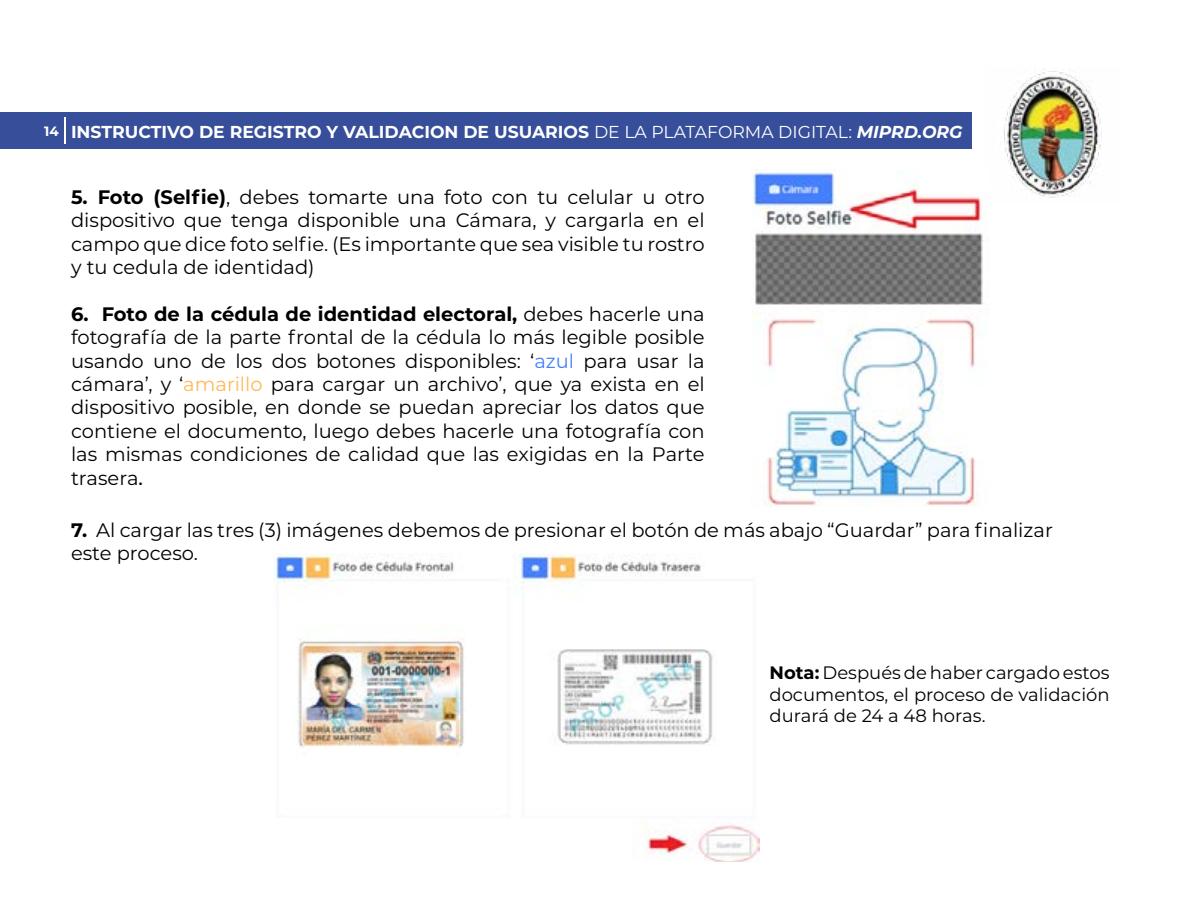
<style>
.page{position:relative;width:1188px;height:918px;background:#fff}
.page>*{position:absolute;margin:0;border:0;box-sizing:border-box;transform-origin:0 0}
.t1{font:19.5px/23.4px "Montserrat";color:#000;text-align:justify}
.t2{font:18px/21.6px "Montserrat";color:#000;text-align:justify}
.t3{font:700 17.25px "Montserrat";color:#fff}
.s1{font-size:13.5px}
.s2{font-weight:400}
.s3{font-style:italic}
.s4{font-weight:700}
.s5{color:#457eff}
.s6{color:#ffb957}
.s7{font-weight:500}
</style>
<div class="page">
<img style="left:1004px;top:69px;width:98px;height:129px">
<div style="left:0;top:112px;width:972px;height:36px;background:#374e9a"></div>
<svg style="left:64px;top:117px;width:1px;height:27px"></svg>
<img style="left:752px;top:170px;width:232px;height:336px">
<img style="left:273px;top:554px;width:487px;height:308px">
<p class="t3" style="left:44px;top:119px;width:920px"><span class="s1">14</span> INSTRUCTIVO DE REGISTRO Y VALIDACION DE USUARIOS <span class="s2">DE LA PLATAFORMA DIGITAL:</span> <span class="s3">MIPRD.ORG</span></p>
<p class="t1" style="left:71px;top:185px;width:635px"><span class="s4">5. Foto (Selfie)</span>, debes tomarte una foto con tu celular u otro dispositivo que tenga disponible una Cámara, y cargarla en el campo que dice foto selfie. (Es importante que sea visible tu rostro y tu cedula de identidad)</p>
<p class="t1" style="left:71px;top:301px;width:635px"><span class="s4">6. Foto de la cédula de identidad electoral,</span> debes hacerle una fotografía de la parte frontal de la cédula lo más legible posible usando uno de los dos botones disponibles: ‘<span class="s5">azul</span> para usar la cámara’, y ‘<span class="s6">amarillo</span> para cargar un archivo’, que ya exista en el dispositivo posible, en donde se puedan apreciar los datos que contiene el documento, luego debes hacerle una fotografía con las mismas condiciones de calidad que las exigidas en la Parte trasera<span class="s7">.</span></p>
<p class="t1" style="left:71px;top:518px;width:983px"><span class="s4">7.</span> Al cargar las tres (3) imágenes debemos de presionar el botón de más abajo “Guardar” para finalizar este proceso.</p>
<p class="t2" style="left:770px;top:661px;width:342px"><span class="s4">Nota:</span> Después de haber cargado estos documentos, el proceso de validación durará de 24 a 48 horas.</p>
</div>
